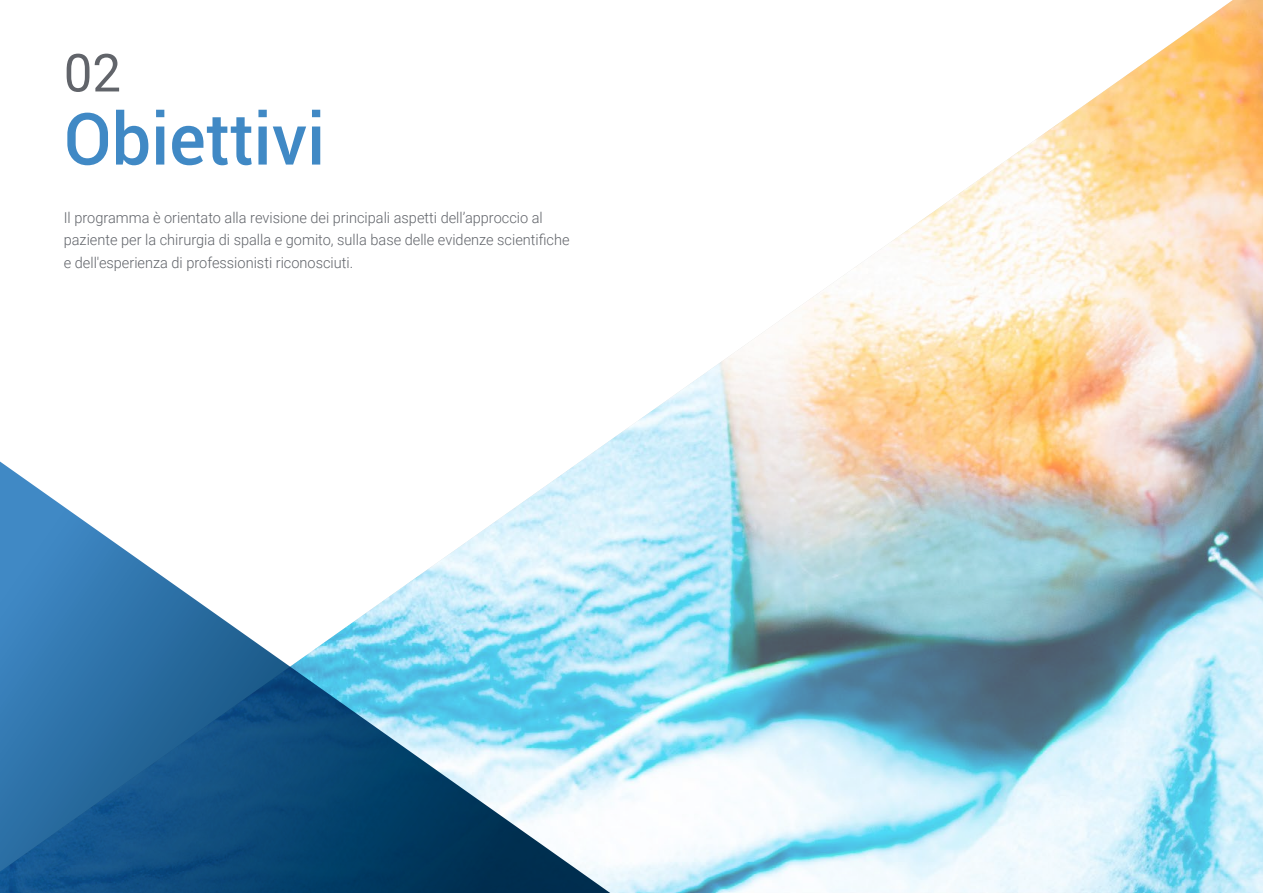
<style>
.page{position:relative;width:1263px;height:893px;background:#fff}
.page>*{position:absolute;margin:0;border:0;box-sizing:border-box;transform-origin:0 0}
.t1{font:500 72px "Roboto";color:#4089c5}
.t2{font:52.5px "Roboto";color:#61646a}
.t3{font:300 15px/22.5px "Roboto";color:#61646a}
</style>
<div class="page">
<img style="left:602px;top:0;width:661px;height:893px">
<svg style="left:0;top:446px;width:640px;height:447px"></svg>
<h2 class="t2" style="left:64px;top:36px;width:59px">02</h2>
<h1 class="t1" style="left:64px;top:88px;width:263px">Obiettivi</h1>
<p class="t3" style="left:64px;top:205px;width:507px">Il programma è orientato alla revisione dei principali aspetti dell’approccio al paziente per la chirurgia di spalla e gomito, sulla base delle evidenze scientifiche e dell'esperienza di professionisti riconosciuti.</p>
</div>
